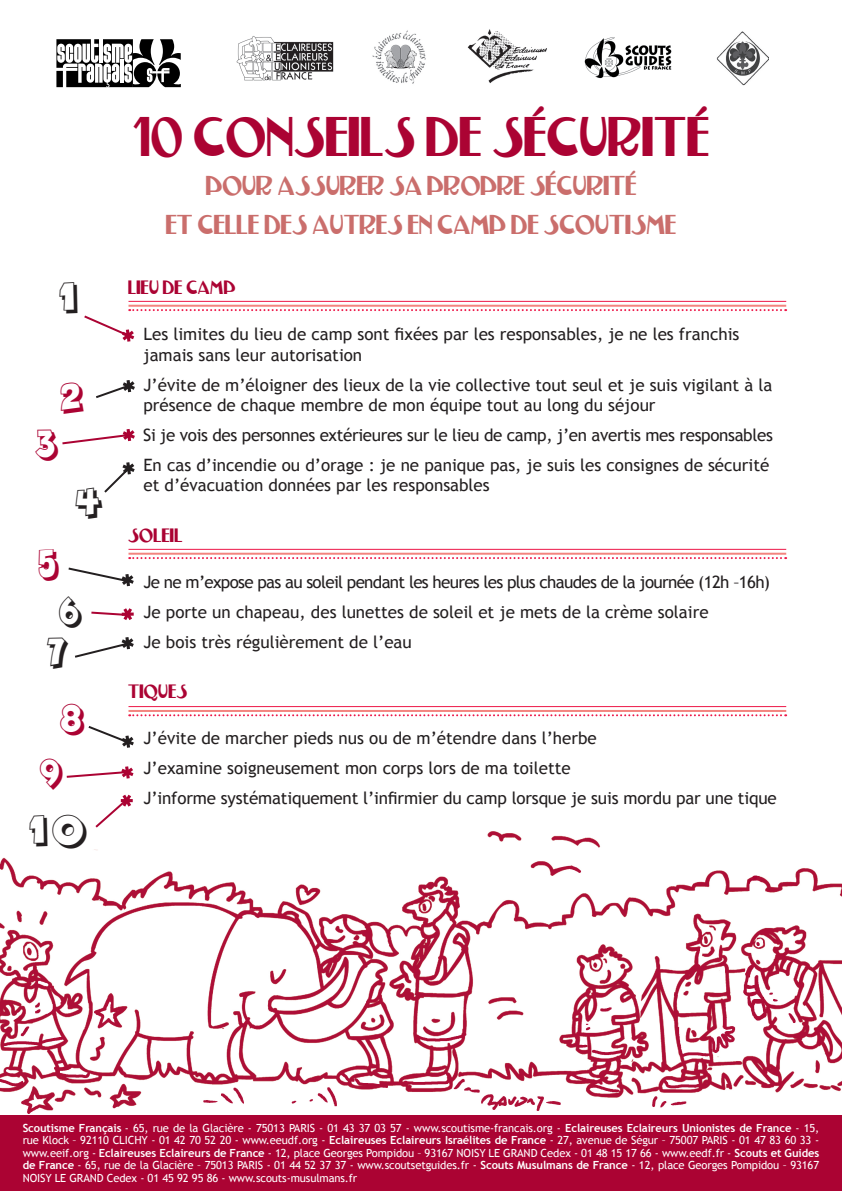
<style>
.page{position:relative;width:842px;height:1191px;background:#fff}
.page>*{position:absolute;margin:0;border:0;box-sizing:border-box;transform-origin:0 0}
.t1{font:49px "Testarossa NF";letter-spacing:.01em;color:#ab0333}
.t2{font:27.1px "Agent Red";color:#231f20}
.t3{font:27.1px/46.9px "Agent Red";color:#ab0333}
.t4{font:24px/39px "Testarossa NF";letter-spacing:.01em;color:#ca6e6c;text-align:center}
.t5{font:17px/30px "Trebuchet MS";color:#231f20}
.t6{font:17px/30px "Trebuchet MS";letter-spacing:-.02em;color:#231f20}
.t7{font:17px "Testarossa NF";letter-spacing:.02em;color:#ab0333}
.t8{font:11.2px/12.5px "Trebuchet MS";letter-spacing:-.01em;color:#fff;text-align:justify}
.s1{font-weight:700}
</style>
<div class="page">
<img style="left:0;top:831px;width:842px;height:282px">
<svg style="left:91px;top:608px;width:43px;height:12px"></svg>
<hr style="left:128px;top:305px;width:658px;height:2px;background:#f3847f">
<hr style="left:128px;top:301px;width:658px;height:1px;background:#ed1748">
<svg style="left:129px;top:557px;width:657px;height:2px"></svg>
<hr style="left:128px;top:553px;width:658px;height:2px;background:#f3847f">
<hr style="left:128px;top:549px;width:658px;height:1px;background:#ed1748">
<svg style="left:129px;top:714px;width:657px;height:2px"></svg>
<hr style="left:128px;top:710px;width:658px;height:2px;background:#f3847f">
<hr style="left:128px;top:706px;width:658px;height:1px;background:#ed1748">
<svg style="left:84px;top:309px;width:702px;height:33px"></svg>
<svg style="left:96px;top:380px;width:39px;height:18px"></svg>
<svg style="left:62px;top:429px;width:73px;height:16px"></svg>
<svg style="left:104px;top:462px;width:31px;height:31px"></svg>
<svg style="left:68px;top:567px;width:66px;height:19px"></svg>
<svg style="left:75px;top:637px;width:59px;height:21px"></svg>
<svg style="left:88px;top:726px;width:46px;height:22px"></svg>
<svg style="left:95px;top:794px;width:38px;height:34px"></svg>
<svg style="left:66px;top:766px;width:68px;height:13px"></svg>
<div style="left:0;top:1115px;width:842px;height:76px;background:#ab0333"></div>
<img style="left:236px;top:36px;width:98px;height:44px">
<img style="left:372px;top:30px;width:54px;height:54px">
<img style="left:468px;top:29px;width:79px;height:55px">
<img style="left:584px;top:37px;width:88px;height:42px">
<img style="left:716px;top:31px;width:53px;height:54px">
<svg style="left:56px;top:39px;width:125px;height:49px"></svg>
<h2 class="t2" style="left:57px;top:273px;width:25px">1</h2>
<h2 class="t3" style="left:34px;top:371px;width:54px;text-indent:25px">2<br>3</h2>
<h2 class="t2" style="left:74px;top:479px;width:32px">4</h2>
<h2 class="t3" style="left:36px;top:538px;width:26px">5</h2>
<h2 class="t2" style="left:57px;top:587px;width:28px">6</h2>
<h2 class="t2" style="left:46px;top:628px;width:26px">7</h2>
<h2 class="t3" style="left:58px;top:693px;width:30px">8</h2>
<h2 class="t3" style="left:38px;top:747px;width:28px">9</h2>
<h2 class="t2" style="left:27px;top:806px;width:63px">10</h2>
<h1 class="t1" style="left:133px;top:102px;width:578px">10 CONSEILS DE SÉCURITÉ</h1>
<h3 class="t4" style="left:166px;top:166px;width:512px">POUR ASSURER SA PROPRE SÉCURITÉ<br>ET CELLE DES AUTRES EN CAMP DE SCOUTISME</h3>
<p class="t7" style="left:128px;top:275px;width:109px">LIEU DE CAMP</p>
<p class="t5" style="left:143px;top:324px;width:597px;line-height:20.4px">Les limites du lieu de camp sont fixées par les responsables, je ne les franchis jamais sans leur autorisation</p>
<p class="t5" style="left:143px;top:375px;width:630px;line-height:20.4px">J’évite de m’éloigner des lieux de la vie collective tout seul et je suis vigilant à la présence de chaque membre de mon équipe tout au long du séjour</p>
<p class="t6" style="left:143px;top:420px;width:631px">Si je vois des personnes extérieures sur le lieu de camp, j’en avertis mes responsables<br>En cas d’incendie ou d’orage : je ne panique pas, je suis les consignes de sécurité</p>
<p class="t5" style="left:143px;top:471px;width:348px">et d’évacuation données par les responsables</p>
<p class="t7" style="left:128px;top:522px;width:56px">SOLEIL</p>
<p class="t5" style="left:143px;top:567px;width:628px">Je ne m’expose pas au soleil pendant les heures les plus chaudes de la journée (12h –16h)<br>Je porte un chapeau, des lunettes de soleil et je mets de la crème solaire<br>Je bois très régulièrement de l’eau</p>
<p class="t7" style="left:128px;top:679px;width:61px">TIQUES</p>
<p class="t5" style="left:143px;top:723px;width:635px">J’évite de marcher pieds nus ou de m’étendre dans l’herbe<br>J’examine soigneusement mon corps lors de ma toilette<br>J’informe systématiquement l’infirmier du camp lorsque je suis mordu par une tique</p>
<p class="t8" style="left:23px;top:1121px;width:798px"><span class="s1">Scoutisme Français</span> - 65, rue de la Glacière - 75013 PARIS - 01 43 37 03 57 - www.scoutisme-francais.org - <span class="s1">Eclaireuses Eclaireurs Unionistes de France</span> - 15, rue Klock – 92110 CLICHY - 01 42 70 52 20 - www.eeudf.org - <span class="s1">Eclaireuses Eclaireurs Israélites de France</span> - 27, avenue de Ségur – 75007 PARIS - 01 47 83 60 33 - www.eeif.org - <span class="s1">Eclaireuses Eclaireurs de France</span> - 12, place Georges Pompidou – 93167 NOISY LE GRAND Cedex - 01 48 15 17 66 - www.eedf.fr - <span class="s1">Scouts et Guides de France</span> - 65, rue de la Glacière – 75013 PARIS - 01 44 52 37 37 - www.scoutsetguides.fr - <span class="s1">Scouts Musulmans de France</span> - 12, place Georges Pompidou – 93167<br>NOISY LE GRAND Cedex - 01 45 92 95 86 - www.scouts-musulmans.fr</p>
</div>
